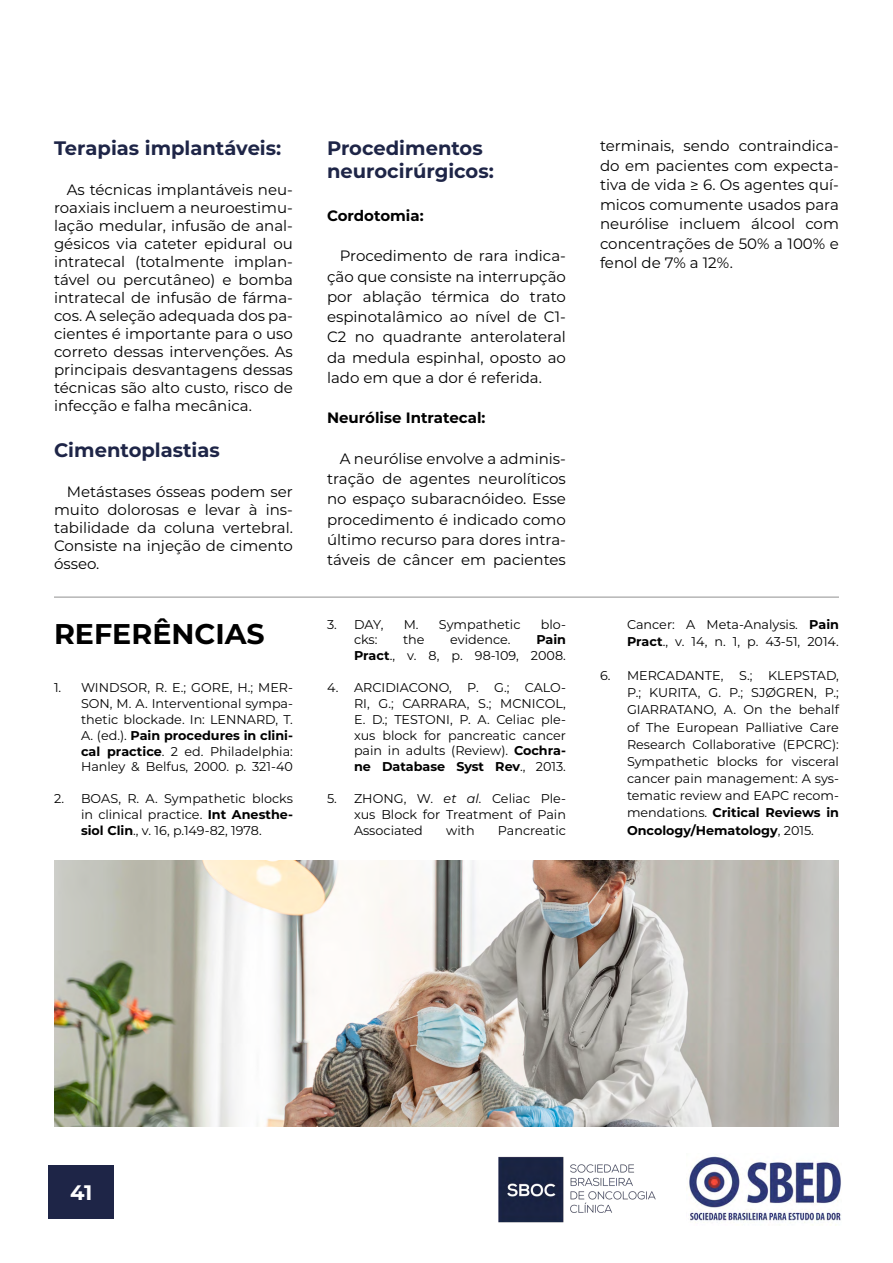
<style>
.page{position:relative;width:893px;height:1263px;background:#fff}
.page>*{position:absolute;margin:0;border:0;box-sizing:border-box;transform-origin:0 0}
.t1{font:700 28.5px "Montserrat";color:#000}
.t2{font:700 21px "Montserrat";color:#fff}
.t3{font:700 19.5px/23.4px "Montserrat";color:#1e2547}
.t4{font:15px/18px "Montserrat";color:#000;text-align:justify}
.t5{font:700 15px "Montserrat";color:#000}
.t6{font:12.75px/17.1px "Montserrat";color:#000;text-align:justify}
.s1{font-weight:700}
.s2{font-style:italic}
</style>
<div class="page">
<img style="left:498px;top:1156px;width:158px;height:67px">
<div style="left:48px;top:1165px;width:66px;height:54px;background:#1e2547"></div>
<img style="left:689px;top:1156px;width:152px;height:69px">
<hr style="left:54px;top:596px;width:785px;height:2px;background:#9d9d9c">
<img style="left:54px;top:860px;width:785px;height:267px">
<h3 class="t3" style="left:54px;top:135px;width:229px">Terapias implantáveis:</h3>
<p class="t4" style="left:54px;top:180px;width:240px;text-indent:13px">As técnicas implantáveis neu&shy;roaxiais incluem a neuroestimu&shy;lação medular, infusão de anal&shy;gésicos via cateter epidural ou intratecal (totalmente implan&shy;tável ou percutâneo) e bomba intratecal de infusão de fárma&shy;cos. A seleção adequada dos pa&shy;cientes é importante para o uso correto dessas intervenções. As principais desvantagens dessas técnicas são alto custo, risco de infecção e falha mecânica.</p>
<h3 class="t3" style="left:54px;top:437px;width:167px">Cimentoplastias</h3>
<p class="t4" style="left:54px;top:482px;width:240px;text-indent:13px">Metástases ósseas podem ser muito dolorosas e levar à ins&shy;tabilidade da coluna vertebral.<br>Consiste na injeção de cimento ósseo.</p>
<h1 class="t1" style="left:54px;top:613px;width:212px">REFERÊNCIAS</h1>
<p class="t6" style="left:81px;top:679px;width:213px;line-height:15.8px;text-indent:-27px">1. WINDSOR, R. E.; GORE, H.; MER-SON, M. A. Interventional sympa&shy;thetic blockade. In: LENNARD, T.<br>A. (ed.). <span class="s1">Pain procedures in clini&shy;cal practice</span>. 2 ed. Philadelphia:<br>Hanley &amp; Belfus, 2000. p. 321-40</p>
<p class="t6" style="left:81px;top:790px;width:213px;line-height:15.8px;text-indent:-27px">2. BOAS, R. A. Sympathetic blocks in clinical practice. <span class="s1">Int Anesthe&shy;siol Clin</span>., v. 16, p.149-82, 1978.</p>
<h3 class="t3" style="left:327px;top:135px;width:168px">Procedimentos neurocirúrgicos:</h3>
<p class="t5" style="left:327px;top:205px;width:98px">Cordotomia:</p>
<p class="t4" style="left:327px;top:245px;width:240px;line-height:20.2px;text-indent:13px">Procedimento de rara indica&shy;ção que consiste na interrupção por ablação térmica do trato espinotalâmico ao nível de C1- C2 no quadrante anterolateral da medula espinhal, oposto ao lado em que a dor é referida.</p>
<p class="t5" style="left:327px;top:407px;width:160px">Neurólise Intratecal:</p>
<p class="t4" style="left:327px;top:448px;width:240px;line-height:20.2px;text-indent:13px">A neurólise envolve a adminis&shy;tração de agentes neurolíticos no espaço subaracnóideo. Esse procedimento é indicado como último recurso para dores intra&shy;táveis de câncer em pacientes</p>
<p class="t6" style="left:327px;top:615px;width:58px">3. DAY,</p>
<p class="t6" style="left:404px;top:615px;width:118px">M. Sympathetic</p>
<p class="t6" style="left:541px;top:615px;width:27px">blo-</p>
<p class="t6" style="left:354px;top:631px;width:25px">cks:</p>
<p class="t6" style="left:403px;top:631px;width:23px">the</p>
<p class="t6" style="left:450px;top:631px;width:62px">evidence.</p>
<p class="t6" style="left:354px;top:631px;width:213px;line-height:15.9px;text-align:right"><span class="s1">Pain<br>Pract</span>., v. 8, p. 98-109, 2008.</p>
<p class="t6" style="left:354px;top:679px;width:213px;line-height:15.9px;text-indent:-27px">4. ARCIDIACONO, P. G.; CALO-RI, G.; CARRARA, S.; MCNICOL, E. D.; TESTONI, P. A. Celiac ple&shy;xus block for pancreatic cancer pain in adults (Review). <span class="s1">Cochra&shy;ne Database Syst Rev</span>., 2013.</p>
<p class="t6" style="left:354px;top:790px;width:213px;line-height:15.9px;text-indent:-27px">5. ZHONG, W. <span class="s2">et al.</span> Celiac Ple&shy;xus Block for Treatment of Pain Associated</p>
<p class="t6" style="left:446px;top:821px;width:30px">with</p>
<p class="t6" style="left:498px;top:821px;width:70px">Pancreatic</p>
<p class="t4" style="left:600px;top:135px;width:240px;line-height:19.6px">terminais, sendo contraindica&shy;do em pacientes com expecta&shy;tiva de vida ≥ 6. Os agentes quí&shy;micos comumente usados para neurólise incluem álcool com concentrações de 50% a 100% e fenol de 7% a 12%.</p>
<p class="t6" style="left:627px;top:615px;width:213px">Cancer: A Meta-Analysis. <span class="s1">Pain<br>Pract</span>., v. 14, n. 1, p. 43-51, 2014.</p>
<p class="t6" style="left:627px;top:666px;width:213px;text-indent:-27px">6. MERCADANTE, S.; KLEPSTAD, P.; KURITA, G. P.; SJØGREN, P.; GIARRATANO, A. On the behalf of The European Palliative Care Research Collaborative (EPCRC):<br>Sympathetic blocks for visceral cancer pain management: A sys&shy;tematic review and EAPC recom&shy;mendations. <span class="s1">Critical Reviews in Oncology/Hematology</span>, 2015.</p>
<h2 class="t2" style="left:70px;top:1177px;width:24px">41</h2>
</div>
